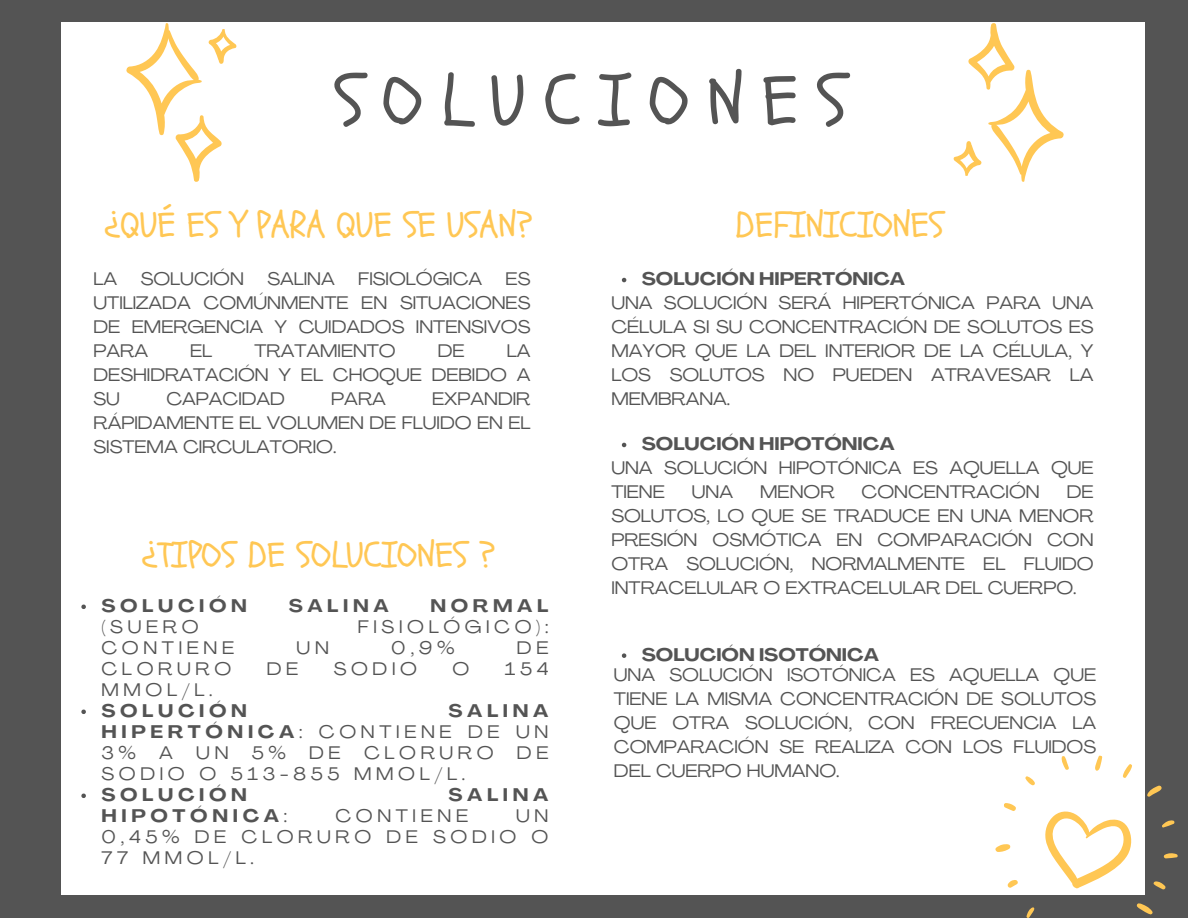
<style>
.page{position:relative;width:1188px;height:918px;background:#545454}
.page>*{position:absolute;margin:0;border:0;box-sizing:border-box;transform-origin:0 0}
.t1{font:72px "Schoolbell";letter-spacing:.26em;color:#545454}
.t2{font:36px "Schoolbell";color:#ffc754}
.t3{font:expanded 18px/24px "Agrandir";color:#545454;text-align:justify}
.t4{font:700 expanded 18px/21px "Agrandir";letter-spacing:.26em;color:#545454;text-align:justify}
.t5{font:expanded 18px "Agrandir";letter-spacing:.26em;color:#545454}
.t6{font:700 expanded 18px "Agrandir";color:#545454}
.s1{font-weight:400}
</style>
<div class="page">
<div style="left:62px;top:23px;width:1083px;height:872px;background:#fff"></div>
<svg style="left:995px;top:755px;width:183px;height:163px"></svg>
<svg style="left:127px;top:23px;width:109px;height:159px"></svg>
<svg style="left:954px;top:22px;width:109px;height:160px"></svg>
<svg style="left:81px;top:605px;width:5px;height:4px"></svg>
<svg style="left:81px;top:710px;width:5px;height:4px"></svg>
<svg style="left:81px;top:794px;width:5px;height:4px"></svg>
<svg style="left:622px;top:278px;width:4px;height:4px"></svg>
<svg style="left:622px;top:443px;width:4px;height:4px"></svg>
<svg style="left:622px;top:653px;width:4px;height:5px"></svg>
<p class="t1" style="left:335px;top:53px;width:514px">SOLUCIONES</p>
<h1 class="t2" style="left:104px;top:202px;width:430px">¿QUÉ ES Y PARA QUE SE USAN?</h1>
<p class="t3" style="left:94px;top:269px;width:25px">LA</p>
<p class="t3" style="left:141px;top:269px;width:105px">SOLUCIÓN</p>
<p class="t3" style="left:267px;top:269px;width:69px">SALINA</p>
<p class="t3" style="left:358px;top:269px;width:126px">FISIOLÓGICA</p>
<p class="t3" style="left:94px;top:269px;width:438px;text-indent:412px">ES UTILIZADA COMÚNMENTE EN SITUACIONES DE EMERGENCIA Y CUIDADOS INTENSIVOS PARA</p>
<p class="t3" style="left:190px;top:341px;width:24px">EL</p>
<p class="t3" style="left:254px;top:341px;width:143px">TRATAMIENTO</p>
<p class="t3" style="left:438px;top:341px;width:28px">DE</p>
<p class="t3" style="left:94px;top:341px;width:438px;text-indent:413px">LA DESHIDRATACIÓN Y EL CHOQUE DEBIDO A SU</p>
<p class="t3" style="left:166px;top:389px;width:120px">CAPACIDAD</p>
<p class="t3" style="left:331px;top:389px;width:56px">PARA</p>
<p class="t3" style="left:94px;top:389px;width:438px;text-indent:339px">EXPANDIR RÁPIDAMENTE EL VOLUMEN DE FLUIDO EN EL SISTEMA CIRCULATORIO.</p>
<h2 class="t2" style="left:142px;top:531px;width:355px">¿TIPOS DE SOLUCIONES ?</h2>
<h2 class="t4" style="left:101px;top:597px;width:147px">SOLUCIÓN</h2>
<h2 class="t4" style="left:289px;top:597px;width:102px">SALINA</h2>
<h2 class="t4" style="left:430px;top:597px;width:119px">NORMAL</h2>
<h2 class="t3" style="left:101px;top:617px;width:99px">(SUERO</h2>
<h2 class="t5" style="left:358px;top:620px;width:192px">FISIOLÓGICO):</h2>
<h2 class="t5" style="left:101px;top:641px;width:134px">CONTIENE</h2>
<h2 class="t3" style="left:297px;top:638px;width:34px">U N</h2>
<h2 class="t3" style="left:391px;top:638px;width:65px">0,9%</h2>
<h2 class="t3" style="left:517px;top:638px;width:33px">D E</h2>
<h2 class="t5" style="left:101px;top:662px;width:131px">CLORURO</h2>
<h2 class="t3" style="left:267px;top:659px;width:33px">D E</h2>
<h2 class="t3" style="left:334px;top:659px;width:85px">SODIO</h2>
<h2 class="t3" style="left:453px;top:659px;width:18px">O</h2>
<h2 class="t3" style="left:505px;top:659px;width:45px">154</h2>
<h2 class="t3" style="left:101px;top:680px;width:113px">MMOL/L.</h2>
<h3 class="t4" style="left:101px;top:702px;width:147px">SOLUCIÓN</h3>
<h3 class="t4" style="left:101px;top:702px;width:448px;text-indent:347px">SALINA HIPERTÓNICA<span class="s1">: CONTIENE DE UN 3 %</span></h3>
<h3 class="t3" style="left:159px;top:743px;width:15px">A</h3>
<h3 class="t3" style="left:196px;top:743px;width:34px">U N</h3>
<h3 class="t3" style="left:252px;top:743px;width:36px">5 %</h3>
<h3 class="t3" style="left:309px;top:743px;width:33px">D E</h3>
<h3 class="t5" style="left:364px;top:746px;width:131px">CLORURO</h3>
<h3 class="t3" style="left:517px;top:743px;width:33px">D E</h3>
<h3 class="t5" style="left:101px;top:767px;width:365px">SODIO O 513-855 MMOL/L.</h3>
<h2 class="t4" style="left:101px;top:786px;width:147px">SOLUCIÓN</h2>
<h2 class="t4" style="left:448px;top:786px;width:102px">SALINA</h2>
<h2 class="t4" style="left:101px;top:807px;width:187px">HIPOTÓNICA<span class="s1">:</span></h2>
<h2 class="t5" style="left:335px;top:809px;width:134px">CONTIENE</h2>
<h2 class="t3" style="left:101px;top:807px;width:448px;line-height:21px;text-indent:415px">U N 0,45% DE CLORURO DE SODIO O 77 MMOL/L.</h2>
<p class="t2" style="left:735px;top:202px;width:210px">DEFINICIONES</p>
<p class="t6" style="left:642px;top:272px;width:265px">SOLUCIÓN HIPERTÓNICA</p>
<p class="t3" style="left:611px;top:293px;width:484px">UNA SOLUCIÓN SERÁ HIPERTÓNICA PARA UNA CÉLULA SI SU CONCENTRACIÓN DE SOLUTOS ES MAYOR QUE LA DEL INTERIOR DE LA CÉLULA, Y LOS SOLUTOS NO PUEDEN ATRAVESAR LA MEMBRANA.</p>
<p class="t6" style="left:642px;top:437px;width:254px">SOLUCIÓN HIPOTÓNICA</p>
<h3 class="t3" style="left:611px;top:458px;width:484px">UNA SOLUCIÓN HIPOTÓNICA ES AQUELLA QUE<br>TIENE</h3>
<h3 class="t3" style="left:692px;top:482px;width:43px">UNA</h3>
<h3 class="t3" style="left:760px;top:482px;width:76px">MENOR</h3>
<h3 class="t3" style="left:862px;top:482px;width:180px">CONCENTRACIÓN</h3>
<h3 class="t3" style="left:611px;top:482px;width:484px;text-indent:455px">DE SOLUTOS, LO QUE SE TRADUCE EN UNA MENOR PRESIÓN OSMÓTICA EN COMPARACIÓN CON OTRA SOLUCIÓN, NORMALMENTE EL FLUIDO INTRACELULAR O EXTRACELULAR DEL CUERPO.</h3>
<p class="t6" style="left:642px;top:647px;width:238px">SOLUCIÓN ISOTÓNICA</p>
<h3 class="t3" style="left:614px;top:665px;width:484px">UNA SOLUCIÓN ISOTÓNICA ES AQUELLA QUE TIENE LA MISMA CONCENTRACIÓN DE SOLUTOS QUE OTRA SOLUCIÓN, CON FRECUENCIA LA COMPARACIÓN SE REALIZA CON LOS FLUIDOS DEL CUERPO HUMANO.</h3>
</div>
